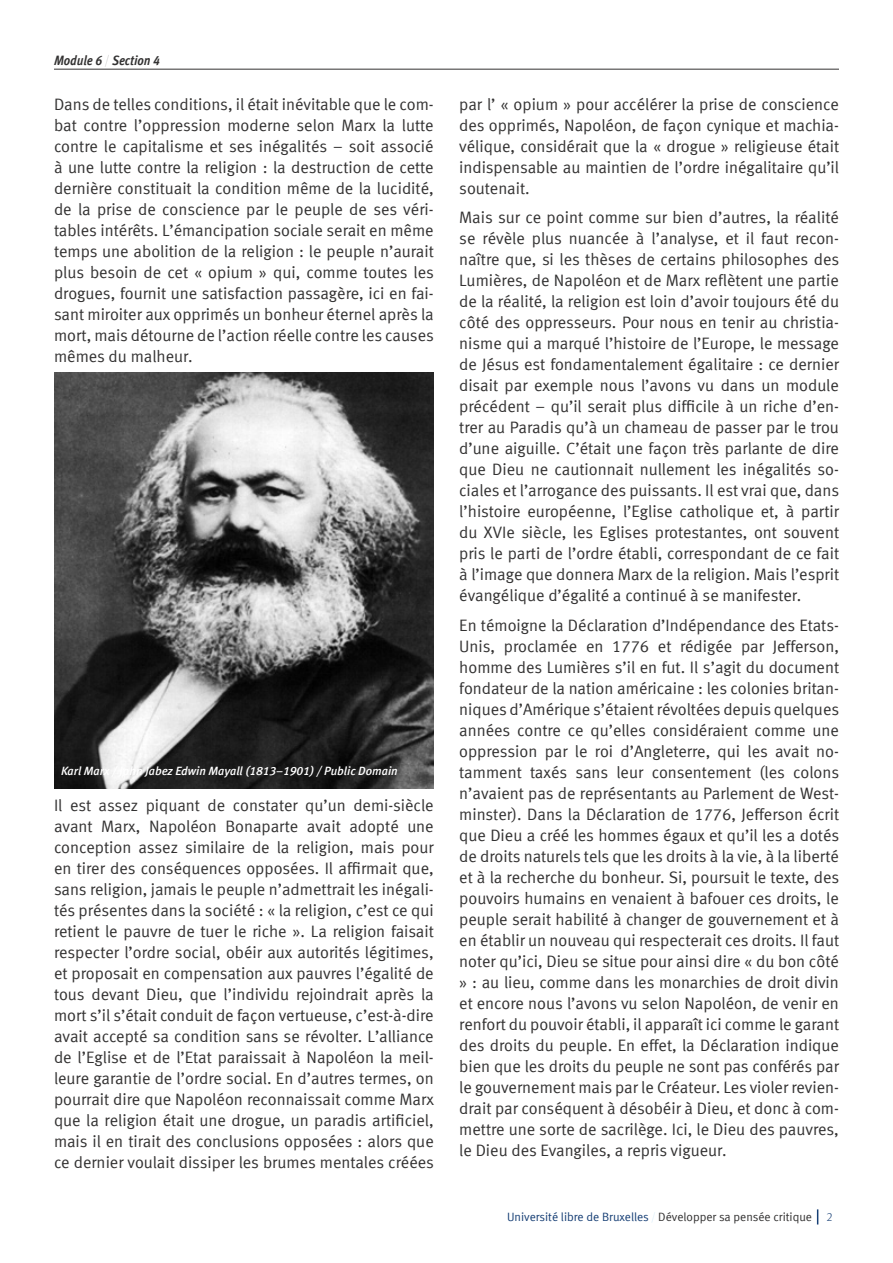
<style>
.page{position:relative;width:893px;height:1263px;background:#fff}
.page>*{position:absolute;margin:0;border:0;box-sizing:border-box;transform-origin:0 0}
.t1{font:16.5px/21px "Meta Normal LF";color:#333232;text-align:justify}
.t2{font:italic 13.5px "Meta Cond Bold Lf";color:#333232}
.t3{font:12px "Meta Normal LF";color:#173f75}
.t4{font:italic 12px "Meta Medium LF";color:#fff}
.s1{font-family:"Meta Hairline LF";font-style:normal}
.s2{font-family:"Meta Hairline LF";color:#4ca7de}
.s3{color:#333232}
.s4{font-family:"Meta Light LF"}
</style>
<div class="page">
<svg style="left:817px;top:1209px;width:1px;height:15px"></svg>
<hr style="left:54px;top:69px;width:785px;height:1px;background:#333232">
<img style="left:54px;top:372px;width:380px;height:417px">
<p class="t2" style="left:54px;top:52px;width:108px">Module 6 <span class="s1">/</span> Section 4</p>
<p class="t1" style="left:54px;top:93px;width:381px">Dans de telles conditions, il était inévitable que le com&shy;bat contre l’oppression moderne selon Marx la lutte contre le capitalisme et ses inégalités – soit associé à une lutte contre la religion : la destruction de cette dernière constituait la condition même de la lucidité, de la prise de conscience par le peuple de ses véri&shy;tables intérêts. L’émancipation sociale serait en même temps une abolition de la religion : le peuple n’aurait plus besoin de cet « opium » qui, comme toutes les drogues, fournit une satisfaction passagère, ici en fai&shy;sant miroiter aux opprimés un bonheur éternel après la mort, mais détourne de l’action réelle contre les causes mêmes du malheur.</p>
<p class="t4" style="left:61px;top:763px;width:338px">Karl Marx / John Jabez Edwin Mayall (1813–1901) / Public Domain</p>
<p class="t1" style="left:54px;top:795px;width:382px">Il est assez piquant de constater qu’un demi-siècle avant Marx, Napoléon Bonaparte avait adopté une conception assez similaire de la religion, mais pour en tirer des conséquences opposées. Il affirmait que, sans religion, jamais le peuple n’admettrait les inégali&shy;tés présentes dans la société : « la religion, c’est ce qui retient le pauvre de tuer le riche ». La religion faisait respecter l’ordre social, obéir aux autorités légitimes, et proposait en compensation aux pauvres l’égalité de tous devant Dieu, que l’individu rejoindrait après la mort s’il s’était conduit de façon vertueuse, c’est-à-dire avait accepté sa condition sans se révolter. L’alliance de l’Eglise et de l’Etat paraissait à Napoléon la meil&shy;leure garantie de l’ordre social. En d’autres termes, on pourrait dire que Napoléon reconnaissait comme Marx que la religion était une drogue, un paradis artificiel, mais il en tirait des conclusions opposées : alors que ce dernier voulait dissiper les brumes mentales créées</p>
<p class="t1" style="left:459px;top:93px;width:381px">par l’ « opium » pour accélérer la prise de conscience des opprimés, Napoléon, de façon cynique et machia&shy;vélique, considérait que la « drogue » religieuse était indispensable au maintien de l’ordre inégalitaire qu’il soutenait.</p>
<p class="t1" style="left:459px;top:207px;width:381px">Mais sur ce point comme sur bien d’autres, la réalité se révèle plus nuancée à l’analyse, et il faut recon&shy;naître que, si les thèses de certains philosophes des Lumières, de Napoléon et de Marx reflètent une partie de la réalité, la religion est loin d’avoir toujours été du côté des oppresseurs. Pour nous en tenir au christia&shy;nisme qui a marqué l’histoire de l’Europe, le message de Jésus est fondamentalement égalitaire : ce dernier disait par exemple nous l’avons vu dans un module précédent – qu’il serait plus difficile à un riche d’en&shy;trer au Paradis qu’à un chameau de passer par le trou d’une aiguille. C’était une façon très parlante de dire que Dieu ne cautionnait nullement les inégalités so&shy;ciales et l’arrogance des puissants. Il est vrai que, dans l’histoire européenne, l’Eglise catholique et, à partir du XVIe siècle, les Eglises protestantes, ont souvent pris le parti de l’ordre établi, correspondant de ce fait à l’image que donnera Marx de la religion. Mais l’esprit évangélique d’égalité a continué à se manifester.</p>
<p class="t1" style="left:459px;top:614px;width:381px">En témoigne la Déclaration d’Indépendance des Etats-Unis, proclamée en 1776 et rédigée par Jefferson, homme des Lumières s’il en fut. Il s’agit du document fondateur de la nation américaine : les colonies britan&shy;niques d’Amérique s’étaient révoltées depuis quelques années contre ce qu’elles considéraient comme une oppression par le roi d’Angleterre, qui les avait no&shy;tamment taxés sans leur consentement (les colons n’avaient pas de représentants au Parlement de West&shy;minster). Dans la Déclaration de 1776, Jefferson écrit que Dieu a créé les hommes égaux et qu’il les a dotés de droits naturels tels que les droits à la vie, à la liberté et à la recherche du bonheur. Si, poursuit le texte, des pouvoirs humains en venaient à bafouer ces droits, le peuple serait habilité à changer de gouvernement et à en établir un nouveau qui respecterait ces droits. Il faut noter qu’ici, Dieu se situe pour ainsi dire « du bon côté » : au lieu, comme dans les monarchies de droit divin et encore nous l’avons vu selon Napoléon, de venir en renfort du pouvoir établi, il apparaît ici comme le garant des droits du peuple. En effet, la Déclaration indique bien que les droits du peuple ne sont pas conférés par le gouvernement mais par le Créateur. Les violer revien&shy;drait par conséquent à désobéir à Dieu, et donc à com&shy;mettre une sorte de sacrilège. Ici, le Dieu des pauvres, le Dieu des Evangiles, a repris vigueur.</p>
<p class="t3" style="left:507px;top:1209px;width:327px">Université libre de Bruxelles <span class="s2">/</span> <span class="s3">Développer sa pensée critique</span> <span class="s4">2</span></p>
</div>
